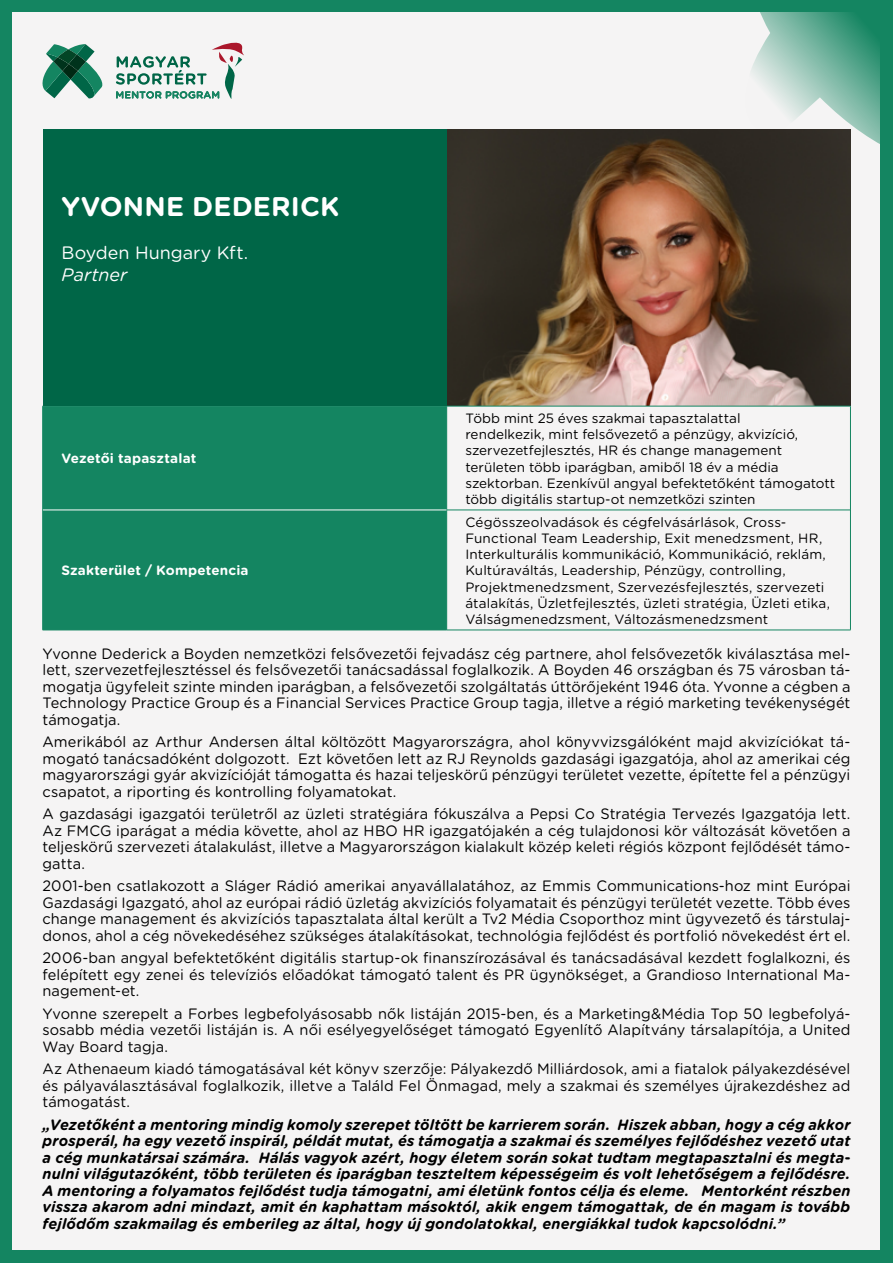
<style>
.page{position:relative;width:893px;height:1263px;background:#148561}
.page>*{position:absolute;margin:0;border:0;box-sizing:border-box;transform-origin:0 0}
.t1{font:700 27px "Gotham Rounded";letter-spacing:.005em;color:#fff}
.t2{font:18px "Gotham Rounded";color:#fff}
.t3{font:italic 18px "Gotham Rounded";color:#fff}
.t4{font:15px/16.5px "Gotham Rounded";letter-spacing:.005em;color:#000;text-align:justify}
.t5{font:italic 700 15px/16.5px "Gotham Rounded";letter-spacing:.01em;color:#000;text-align:justify}
.t6{font:13.5px/16.2px "Gotham Rounded";letter-spacing:.005em;color:#000}
.t7{font:700 13.5px "Gotham Rounded";letter-spacing:.01em;color:#fff}
</style>
<div class="page">
<div style="left:13px;top:13px;width:867px;height:1237px;background:#f5f4f4"></div>
<svg style="left:736px;top:12px;width:144px;height:165px"></svg>
<svg style="left:42px;top:44px;width:61px;height:54px"></svg>
<svg style="left:116px;top:42px;width:128px;height:57px"></svg>
<img style="left:446px;top:130px;width:404px;height:276px">
<div style="left:43px;top:407px;width:403px;height:223px;background:#148561"></div>
<hr style="left:43px;top:406px;width:404px;height:1px;background:#148561">
<hr style="left:42px;top:406px;width:1px;height:104px;background:#148561">
<hr style="left:446px;top:406px;width:1px;height:104px;background:#148561">
<hr style="left:850px;top:406px;width:1px;height:104px;background:#148561">
<hr style="left:42px;top:510px;width:1px;height:120px;background:#148561">
<hr style="left:446px;top:510px;width:1px;height:120px;background:#148561">
<hr style="left:850px;top:510px;width:1px;height:120px;background:#148561">
<hr style="left:43px;top:630px;width:404px;height:1px;background:#148561">
<hr style="left:447px;top:630px;width:404px;height:1px;background:#148561">
<hr style="left:447px;top:406px;width:404px;height:1px;background:#148561">
<hr style="left:447px;top:510px;width:403px;height:1px;background:#148561">
<hr style="left:43px;top:510px;width:403px;height:1px;background:#fff">
<div style="left:43px;top:130px;width:403px;height:276px;background:#006647"></div>
<h1 class="t1" style="left:62px;top:187px;width:279px">YVONNE DEDERICK</h1>
<p class="t2" style="left:62px;top:241px;width:188px">Boyden Hungary Kft.</p>
<p class="t3" style="left:62px;top:262px;width:67px">Partner</p>
<p class="t7" style="left:61px;top:449px;width:136px">Vezetői tapasztalat</p>
<p class="t7" style="left:61px;top:561px;width:189px">Szakterület / Kompetencia</p>
<p class="t6" style="left:465px;top:409px;width:371px">Több mint 25 éves szakmai tapasztalattal<br>rendelkezik, mint felsővezető a pénzügy, akvizíció, szervezetfejlesztés, HR és change management területen több iparágban, amiből 18 év a média szektorban. Ezenkívül angyal befektetőként támogatott több digitális startup-ot nemzetközi szinten</p>
<p class="t6" style="left:465px;top:513px;width:366px">Cégösszeolvadások és cégfelvásárlások, Cross-Functional Team Leadership, Exit menedzsment, HR, Interkulturális kommunikáció, Kommunikáció, reklám, Kultúraváltás, Leadership, Pénzügy, controlling, Projektmenedzsment, Szervezésfejlesztés, szervezeti átalakítás, Üzletfejlesztés, üzleti stratégia, Üzleti etika, Válságmenedzsment, Változásmenedzsment</p>
<p class="t4" style="left:43px;top:644px;width:809px">Yvonne Dederick a Boyden nemzetközi felsővezetői fejvadász cég partnere, ahol felsővezetők kiválasztása mel&shy;lett, szervezetfejlesztéssel és felsővezetői tanácsadással foglalkozik. A Boyden 46 országban és 75 városban tá&shy;mogatja ügyfeleit szinte minden iparágban, a felsővezetői szolgáltatás úttörőjeként 1946 óta. Yvonne a cégben a Technology Practice Group és a Financial Services Practice Group tagja, illetve a régió marketing tevékenységét támogatja.</p>
<p class="t4" style="left:43px;top:733px;width:809px">Amerikából az Arthur Andersen által költözött Magyarországra, ahol könyvvizsgálóként majd akvizíciókat tá&shy;mogató tanácsadóként dolgozott. Ezt követően lett az RJ Reynolds gazdasági igazgatója, ahol az amerikai cég magyarországi gyár akvizícióját támogatta és hazai teljeskörű pénzügyi területet vezette, építette fel a pénzügyi csapatot, a riporting és kontrolling folyamatokat.</p>
<p class="t4" style="left:43px;top:805px;width:809px">A gazdasági igazgatói területről az üzleti stratégiára fókuszálva a Pepsi Co Stratégia Tervezés Igazgatója lett.<br>Az FMCG iparágat a média követte, ahol az HBO HR igazgatójakén a cég tulajdonosi kör változását követően a teljeskörű szervezeti átalakulást, illetve a Magyarországon kialakult közép keleti régiós központ fejlődését támo&shy;gatta.</p>
<p class="t4" style="left:43px;top:877px;width:809px">2001-ben csatlakozott a Sláger Rádió amerikai anyavállalatához, az Emmis Communications-hoz mint Európai Gazdasági Igazgató, ahol az európai rádió üzletág akvizíciós folyamatait és pénzügyi területét vezette. Több éves change management és akvizíciós tapasztalata által került a Tv2 Média Csoporthoz mint ügyvezető és társtulaj&shy;donos, ahol a cég növekedéséhez szükséges átalakításokat, technológia fejlődést és portfolió növekedést ért el.</p>
<p class="t4" style="left:43px;top:949px;width:809px">2006-ban angyal befektetőként digitális startup-ok finanszírozásával és tanácsadásával kezdett foglalkozni, és felépített egy zenei és televíziós előadókat támogató talent és PR ügynökséget, a Grandioso International Ma&shy;nagement-et.</p>
<p class="t4" style="left:43px;top:1004px;width:809px">Yvonne szerepelt a Forbes legbefolyásosabb nők listáján 2015-ben, és a Marketing&amp;Média Top 50 legbefolyá&shy;sosabb média vezetői listáján is. A női esélyegyelőséget támogató Egyenlítő Alapítvány társalapítója, a United Way Board tagja.</p>
<p class="t4" style="left:43px;top:1060px;width:809px">Az Athenaeum kiadó támogatásával két könyv szerzője: Pályakezdő Milliárdosok, ami a fiatalok pályakezdésével és pályaválasztásával foglalkozik, illetve a Találd Fel Önmagad, mely a szakmai és személyes újrakezdéshez ad támogatást.</p>
<p class="t5" style="left:43px;top:1115px;width:809px">„Vezetőként a mentoring mindig komoly szerepet töltött be karrierem során. Hiszek abban, hogy a cég akkor prosperál, ha egy vezető inspirál, példát mutat, és támogatja a szakmai és személyes fejlődéshez vezető utat a cég munkatársai számára. Hálás vagyok azért, hogy életem során sokat tudtam megtapasztalni és megta&shy;nulni világutazóként, több területen és iparágban teszteltem képességeim és volt lehetőségem a fejlődésre.<br>A mentoring a folyamatos fejlődést tudja támogatni, ami életünk fontos célja és eleme. Mentorként részben vissza akarom adni mindazt, amit én kaphattam másoktól, akik engem támogattak, de én magam is tovább fejlődőm szakmailag és emberileg az által, hogy új gondolatokkal, energiákkal tudok kapcsolódni.”</p>
</div>
